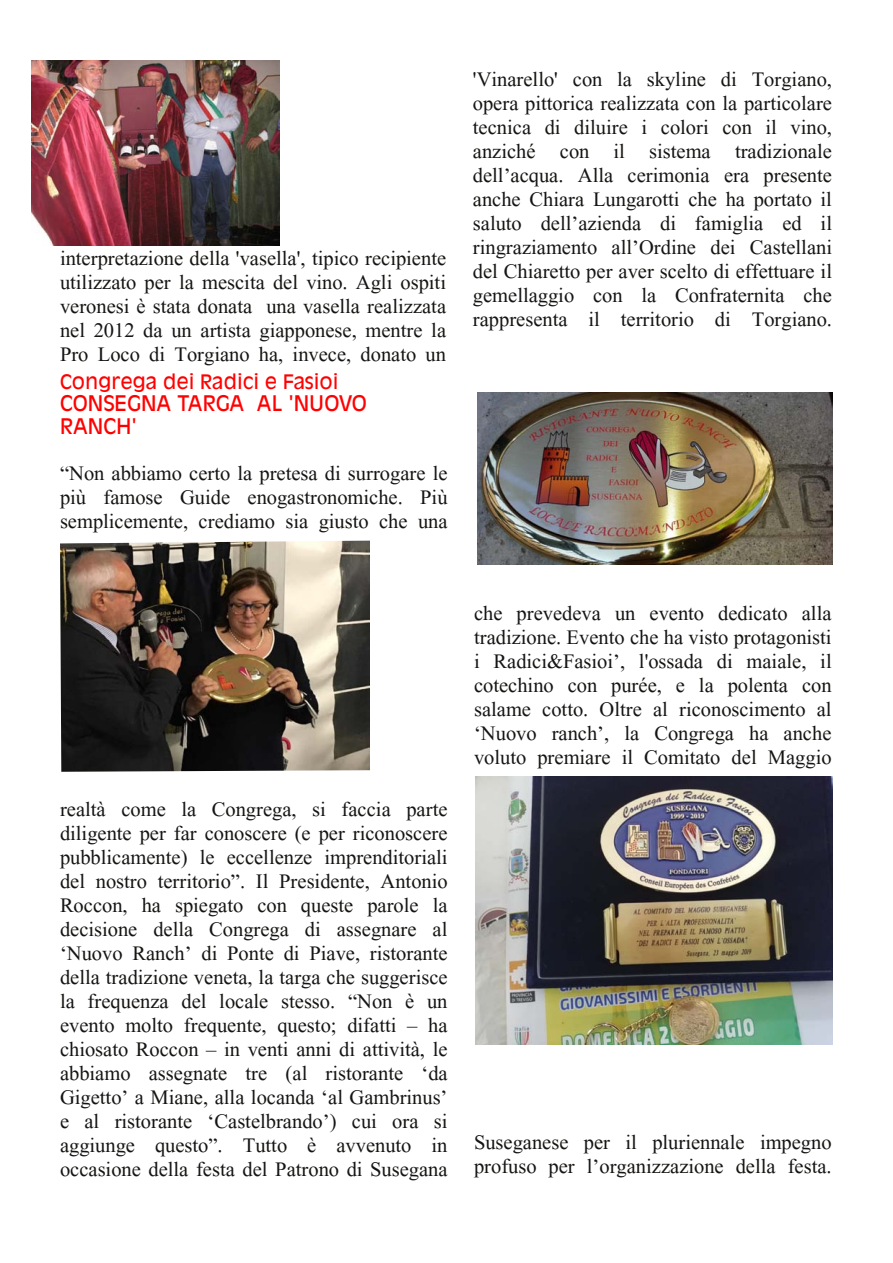
<style>
.page{position:relative;width:893px;height:1263px;background:#fff}
.page>*{position:absolute;margin:0;border:0;box-sizing:border-box;transform-origin:0 0}
.t1{font:25.5px/24px "Aparajita";color:#161513;text-align:justify}
.t2{font:21px/22.5px "Antique Olive";color:#f00}
.t3{font:19.5px "Antique Olive";color:#f00}
</style>
<div class="page">
<img style="left:60px;top:540px;width:309px;height:232px">
<img style="left:32px;top:60px;width:247px;height:185px">
<img style="left:475px;top:777px;width:358px;height:268px">
<img style="left:478px;top:392px;width:355px;height:173px">
<p class="t1" style="left:60px;top:249px;width:388px">interpretazione della 'vasella', tipico recipiente utilizzato per la mescita del vino. Agli ospiti veronesi è stata donata una vasella realizzata nel 2012 da un artista giapponese, mentre la Pro Loco di Torgiano ha, invece, donato un</p>
<p class="t3" style="left:60px;top:370px;width:280px">Congrega dei Radici e Fasioi</p>
<p class="t2" style="left:60px;top:392px;width:308px">CONSEGNA TARGA AL 'NUOVO<br>RANCH'</p>
<p class="t1" style="left:60px;top:464px;width:389px">“Non abbiamo certo la pretesa di surrogare le più famose Guide enogastronomiche. Più semplicemente, crediamo sia giusto che una</p>
<p class="t1" style="left:473px;top:70px;width:361px">'Vinarello' con la skyline di Torgiano, opera pittorica realizzata con la particolare tecnica di diluire i colori con il vino, anziché con il sistema tradizionale dell’acqua. Alla cerimonia era presente anche Chiara Lungarotti che ha portato il saluto dell’azienda di famiglia ed il ringraziamento all’Ordine dei Castellani del Chiaretto per aver scelto di effettuare il gemellaggio con la Confraternita che rappresenta il territorio di Torgiano.</p>
<p class="t1" style="left:60px;top:800px;width:389px">realtà come la Congrega, si faccia parte diligente per far conoscere (e per riconoscere pubblicamente) le eccellenze imprenditoriali del nostro territorio”. Il Presidente, Antonio Roccon, ha spiegato con queste parole la decisione della Congrega di assegnare al ‘Nuovo Ranch’ di Ponte di Piave, ristorante della tradizione veneta, la targa che suggerisce la frequenza del locale stesso. “Non è un evento molto frequente, questo; difatti – ha chiosato Roccon – in venti anni di attività, le abbiamo assegnate tre (al ristorante ‘da Gigetto’ a Miane, alla locanda ‘al Gambrinus’ e al ristorante ‘Castelbrando’) cui ora si aggiunge questo”. Tutto è avvenuto in occasione della festa del Patrono di Susegana</p>
<p class="t1" style="left:474px;top:604px;width:359px">che prevedeva un evento dedicato alla tradizione. Evento che ha visto protagonisti i Radici&amp;Fasioi’, l'ossada di maiale, il cotechino con purée, e la polenta con salame cotto. Oltre al riconoscimento al ‘Nuovo ranch’, la Congrega ha anche voluto premiare il Comitato del Maggio</p>
<p class="t1" style="left:474px;top:1132px;width:359px">Suseganese per il pluriennale impegno profuso per l’organizzazione della festa.</p>
</div>
